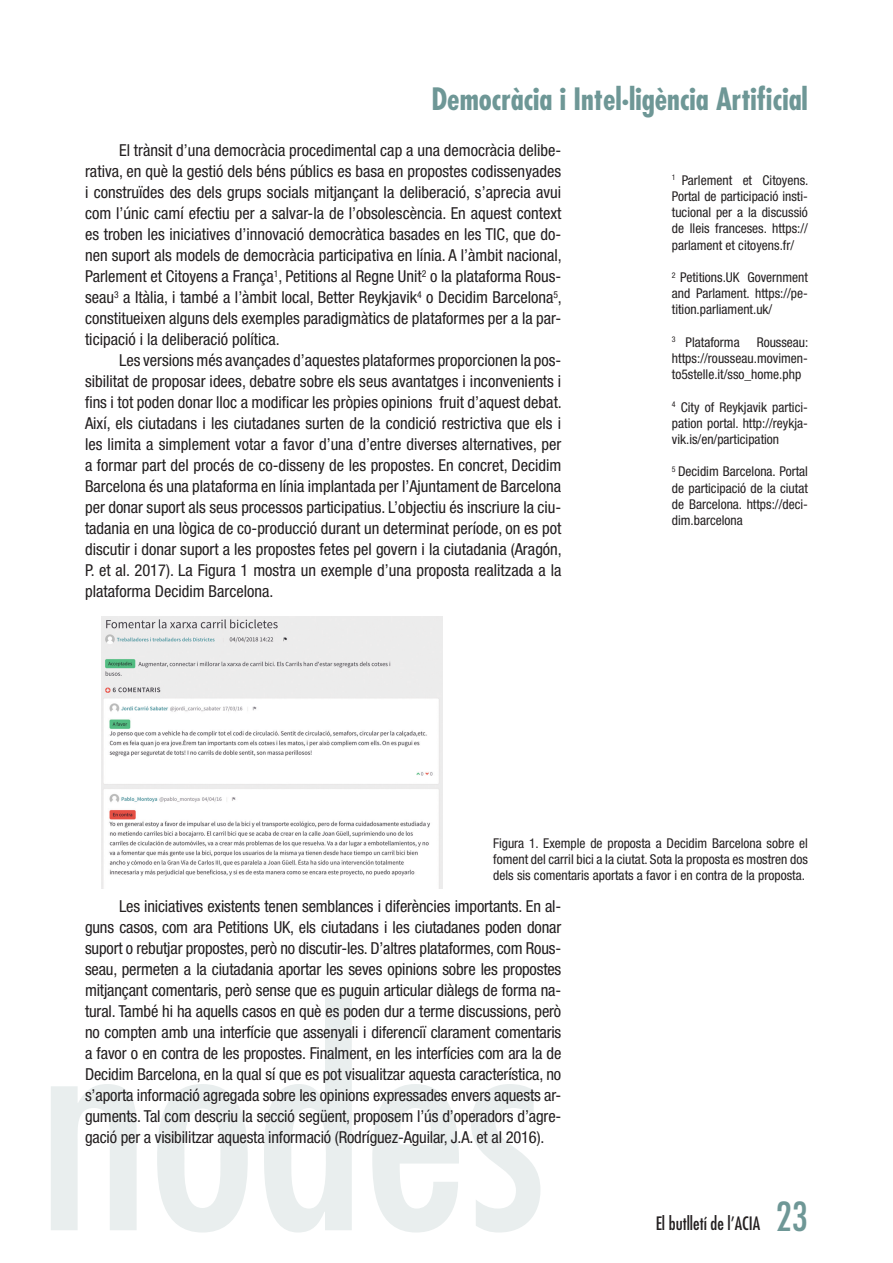
<style>
.page{position:relative;width:893px;height:1263px;background:#fff}
.page>*{position:absolute;margin:0;border:0;box-sizing:border-box;transform-origin:0 0}
.basico{font:condensed 39px "Futura Std";color:#6e9796}
.t1{font:700 condensed 30px "Futura Std";color:#6e9796}
.t2{font:condensed 18px "Futura Std";color:#231f20}
.basico-2{font:condensed 16.5px/21px "Helvetica Neue LT Std";color:#231f20;text-align:justify}
.basico-3{font:condensed 13.5px/16.2px "Helvetica Neue LT Std";color:#231f20;text-align:justify}
</style>
<div class="page">
<svg style="left:51px;top:994px;width:489px;height:238px"></svg>
<img style="left:102px;top:617px;width:340px;height:272px">
<p class="t1" style="left:431px;top:80px;width:378px">Democràcia i Intel·ligència Artificial</p>
<p class="basico-2" style="left:85px;top:140px;width:478px;text-indent:34px">El trànsit d’una democràcia procedimental cap a una democràcia delibe&shy;rativa, en què la gestió dels béns públics es basa en propostes codissenyades i construïdes des dels grups socials mitjançant la deliberació, s’aprecia avui com l’únic camí efectiu per a salvar-la de l’obsolescència. En aquest context es troben les iniciatives d’innovació democràtica basades en les TIC, que do&shy;nen suport als models de democràcia participativa en línia. A l’àmbit nacional, Parlement et Citoyens a França<sup>1</sup>, Petitions al Regne Unit<sup>2</sup> o la plataforma Rous&shy;seau<sup>3</sup> a Itàlia, i també a l’àmbit local, Better Reykjavik<sup>4</sup> o Decidim Barcelona<sup>5</sup>, constitueixen alguns dels exemples paradigmàtics de plataformes per a la par&shy;ticipació i la deliberació política.</p>
<p class="basico-2" style="left:85px;top:350px;width:478px;text-indent:34px">Les versions més avançades d’aquestes plataformes proporcionen la pos&shy;sibilitat de proposar idees, debatre sobre els seus avantatges i inconvenients i fins i tot poden donar lloc a modificar les pròpies opinions fruit d’aquest debat.<br>Així, els ciutadans i les ciutadanes surten de la condició restrictiva que els i les limita a simplement votar a favor d’una d’entre diverses alternatives, per a formar part del procés de co-disseny de les propostes. En concret, Decidim Barcelona és una plataforma en línia implantada per l’Ajuntament de Barcelona per donar suport als seus processos participatius. L’objectiu és inscriure la ciu&shy;tadania en una lògica de co-producció durant un determinat període, on es pot discutir i donar suport a les propostes fetes pel govern i la ciutadania (Aragón, P. et al. 2017). La Figura 1 mostra un exemple d’una proposta realitzada a la plataforma Decidim Barcelona.</p>
<p class="basico-3" style="left:672px;top:172px;width:138px"><sup>1</sup> Parlement et Citoyens.<br>Portal de participació insti&shy;tucional per a la discussió de lleis franceses. https:// parlament et citoyens.fr/</p>
<p class="basico-3" style="left:672px;top:269px;width:138px"><sup>2</sup> Petitions.UK Government and Parlament. https://pe&shy;tition.parliament.uk/</p>
<p class="basico-3" style="left:672px;top:334px;width:69px"><sup>3</sup> Plataforma</p>
<p class="basico-3" style="left:672px;top:334px;width:138px;text-indent:85px">Rousseau: https://rousseau.movimen&shy;to5stelle.it/sso_home.php</p>
<p class="basico-3" style="left:672px;top:399px;width:138px"><sup>4</sup> City of Reykjavik partici&shy;pation portal. http://reykja&shy;vik.is/en/participation</p>
<p class="basico-3" style="left:672px;top:463px;width:138px"><sup>5</sup> Decidim Barcelona. Portal de participació de la ciutat de Barcelona. https://deci&shy;dim.barcelona</p>
<p class="basico-3" style="left:493px;top:835px;width:316px">Figura 1. Exemple de proposta a Decidim Barcelona sobre el foment del carril bici a la ciutat. Sota la proposta es mostren dos dels sis comentaris aportats a favor i en contra de la proposta.</p>
<p class="basico-2" style="left:85px;top:896px;width:478px;text-indent:34px">Les iniciatives existents tenen semblances i diferències importants. En al&shy;guns casos, com ara Petitions UK, els ciutadans i les ciutadanes poden donar suport o rebutjar propostes, però no discutir-les. D’altres plataformes, com Rous&shy;seau, permeten a la ciutadania aportar les seves opinions sobre les propostes mitjançant comentaris, però sense que es puguin articular diàlegs de forma na&shy;tural. També hi ha aquells casos en què es poden dur a terme discussions, però no compten amb una interfície que assenyali i diferenciï clarament comentaris a favor o en contra de les propostes. Finalment, en les interfícies com ara la de Decidim Barcelona, en la qual sí que es pot visualitzar aquesta característica, no s’aporta informació agregada sobre les opinions expressades envers aquests ar&shy;guments. Tal com descriu la secció següent, proposem l’ús d’operadors d’agre&shy;gació per a visibilitzar aquesta informació (Rodríguez-Aguilar, J.A. et al 2016).</p>
<p class="t2" style="left:656px;top:1213px;width:106px">El butlletí de l’ACIA</p>
<p class="basico" style="left:776px;top:1193px;width:34px">23</p>
</div>
